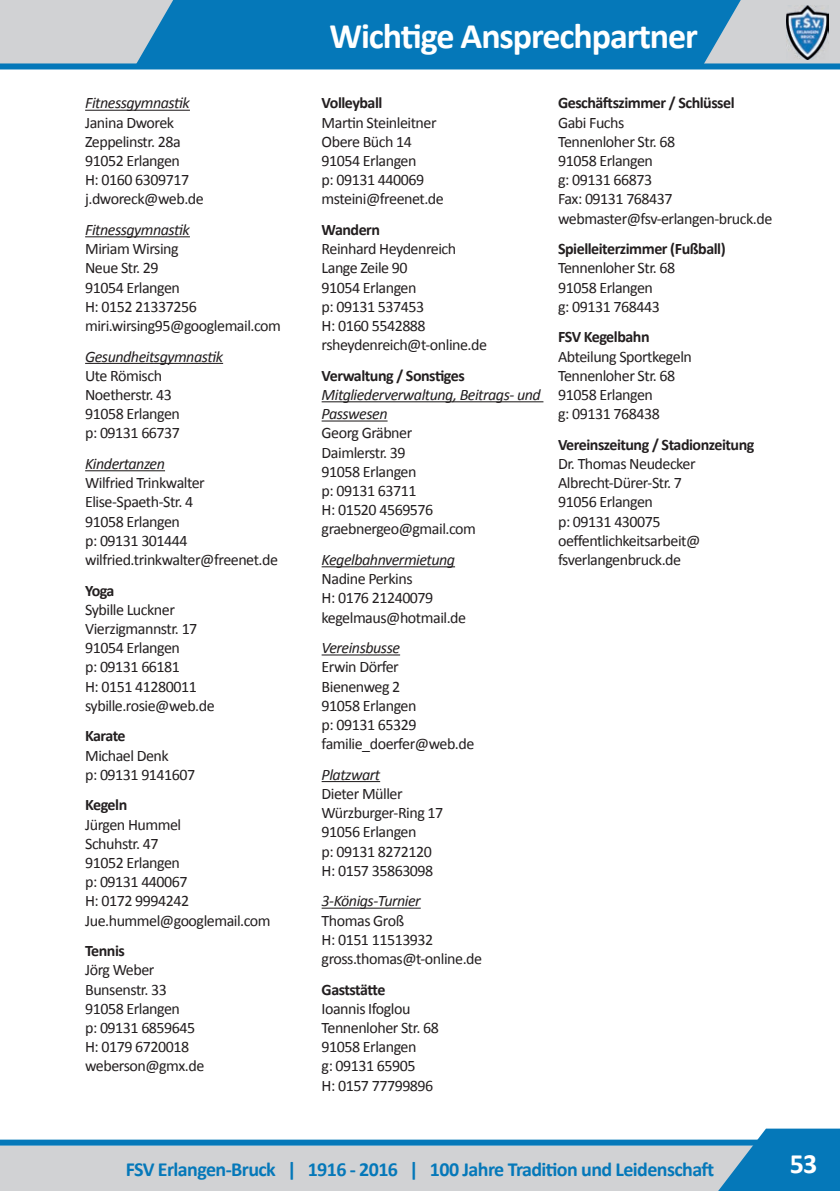
<style>
.page{position:relative;width:840px;height:1191px;background:#fff}
.page>*{position:absolute;margin:0;border:0;box-sizing:border-box;transform-origin:0 0}
.t1{font:700 36px "Calibri";letter-spacing:-.03em;color:#fff}
.t2{font:700 28px "Calibri";color:#fff}
.t3{font:700 20px "Calibri";letter-spacing:-.03em;color:#0578b9}
.t4{font:16px/19.2px "Calibri";letter-spacing:-.03em;color:#231f20}
.t5{font:italic 16px/19.2px "Calibri";letter-spacing:-.03em;color:#231f20}
.t6{font:700 16px "Calibri";letter-spacing:-.03em;color:#231f20}
</style>
<div class="page">
<div style="left:0;top:0;width:839px;height:63px;background:#d1d2d4"></div>
<div style="left:0;top:63px;width:839px;height:6px;background:#0578b9"></div>
<svg style="left:0;top:1128px;width:839px;height:63px"></svg>
<svg style="left:133px;top:0;width:615px;height:64px;background:#147ebb"></svg>
<img style="left:786px;top:6px;width:41px;height:54px">
<hr style="left:85px;top:110px;width:105px;height:1px;background:#231f20">
<hr style="left:85px;top:236px;width:105px;height:1px;background:#231f20">
<hr style="left:85px;top:363px;width:138px;height:1px;background:#231f20">
<hr style="left:85px;top:470px;width:80px;height:1px;background:#231f20">
<hr style="left:321px;top:401px;width:222px;height:1px;background:#231f20">
<hr style="left:321px;top:420px;width:66px;height:1px;background:#231f20">
<hr style="left:321px;top:566px;width:134px;height:1px;background:#231f20">
<hr style="left:321px;top:654px;width:79px;height:1px;background:#231f20">
<hr style="left:321px;top:781px;width:59px;height:1px;background:#231f20">
<hr style="left:321px;top:907px;width:99px;height:1px;background:#231f20">
<p class="t5" style="left:85px;top:93px;width:106px">Fitnessgymnastik</p>
<p class="t4" style="left:85px;top:112px;width:120px">Janina Dworek<br>Zeppelinstr. 28a<br>91052 Erlangen<br>H: 0160 6309717 j.dworeck@web.de</p>
<p class="t5" style="left:85px;top:219px;width:106px">Fitnessgymnastik</p>
<p class="t4" style="left:85px;top:239px;width:197px">Miriam Wirsing<br>Neue Str. 29<br>91054 Erlangen<br>H: 0152 21337256 miri.wirsing95@googlemail.com</p>
<p class="t5" style="left:85px;top:346px;width:139px">Gesundheitsgymnastik</p>
<p class="t4" style="left:85px;top:365px;width:96px">Ute Römisch<br>Noetherstr. 43<br>91058 Erlangen p: 09131 66737</p>
<p class="t5" style="left:85px;top:453px;width:81px">Kindertanzen</p>
<p class="t4" style="left:85px;top:473px;width:194px">Wilfried Trinkwalter<br>Elise-Spaeth-Str. 4<br>91058 Erlangen<br>p: 09131 301444 wilfried.trinkwalter@freenet.de</p>
<p class="t6" style="left:85px;top:579px;width:31px">Yoga</p>
<p class="t4" style="left:85px;top:599px;width:131px">Sybille Luckner<br>Vierzigmannstr. 17<br>91054 Erlangen<br>p: 09131 66181<br>H: 0151 41280011 sybille.rosie@web.de</p>
<p class="t6" style="left:85px;top:724px;width:42px">Karate</p>
<p class="t4" style="left:85px;top:745px;width:112px">Michael Denk<br>p: 09131 9141607</p>
<p class="t6" style="left:85px;top:793px;width:44px">Kegeln</p>
<p class="t4" style="left:85px;top:814px;width:187px">Jürgen Hummel<br>Schuhstr. 47<br>91052 Erlangen<br>p: 09131 440067<br>H: 0172 9994242<br>Jue.hummel@googlemail.com</p>
<p class="t6" style="left:85px;top:939px;width:41px">Tennis</p>
<p class="t4" style="left:85px;top:960px;width:121px">Jörg Weber<br>Bunsenstr. 33<br>91058 Erlangen<br>p: 09131 6859645<br>H: 0179 6720018 weberson@gmx.de</p>
<h1 class="t1" style="left:329px;top:10px;width:370px">Wichtige Ansprechpartner</h1>
<p class="t6" style="left:321px;top:92px;width:62px">Volleyball</p>
<p class="t4" style="left:321px;top:112px;width:124px">Martin Steinleitner<br>Obere Büch 14<br>91054 Erlangen<br>p: 09131 440069 msteini@freenet.de</p>
<p class="t6" style="left:321px;top:218px;width:60px">Wandern</p>
<p class="t4" style="left:321px;top:239px;width:167px">Reinhard Heydenreich<br>Lange Zeile 90<br>91054 Erlangen<br>p: 09131 537453<br>H: 0160 5542888 rsheydenreich@t-online.de</p>
<p class="t6" style="left:321px;top:364px;width:145px">Verwaltung / Sonstiges</p>
<p class="t5" style="left:321px;top:384px;width:220px">Mitgliederverwaltung, Beitrags- und<br>Passwesen</p>
<p class="t4" style="left:321px;top:423px;width:156px">Georg Gräbner<br>Daimlerstr. 39<br>91058 Erlangen<br>p: 09131 63711<br>H: 01520 4569576 graebnergeo@gmail.com</p>
<p class="t5" style="left:321px;top:549px;width:135px">Kegelbahnvermietung</p>
<p class="t4" style="left:321px;top:569px;width:146px">Nadine Perkins<br>H: 0176 21240079 kegelmaus@hotmail.de</p>
<p class="t5" style="left:321px;top:637px;width:80px">Vereinsbusse</p>
<p class="t4" style="left:321px;top:657px;width:154px">Erwin Dörfer<br>Bienenweg 2<br>91058 Erlangen<br>p: 09131 65329 familie_doerfer@web.de</p>
<p class="t5" style="left:321px;top:764px;width:60px">Platzwart</p>
<p class="t4" style="left:321px;top:783px;width:123px">Dieter Müller<br>Würzburger-Ring 17<br>91056 Erlangen<br>p: 09131 8272120<br>H: 0157 35863098</p>
<p class="t5" style="left:321px;top:890px;width:101px">3-Königs-Turnier</p>
<p class="t4" style="left:321px;top:910px;width:162px">Thomas Groß<br>H: 0151 11513932 gross.thomas@t-online.de</p>
<p class="t6" style="left:321px;top:978px;width:65px">Gaststätte</p>
<p class="t4" style="left:321px;top:998px;width:119px">Ioannis Ifoglou<br>Tennenloher Str. 68<br>91058 Erlangen<br>g: 09131 65905<br>H: 0157 77799896</p>
<p class="t6" style="left:557px;top:92px;width:178px">Geschäftszimmer / Schlüssel</p>
<p class="t4" style="left:557px;top:112px;width:216px">Gabi Fuchs<br>Tennenloher Str. 68<br>91058 Erlangen<br>g: 09131 66873<br>Fax: 09131 768437 webmaster@fsv-erlangen-bruck.de</p>
<p class="t6" style="left:557px;top:238px;width:169px">Spielleiterzimmer (Fußball)</p>
<p class="t4" style="left:557px;top:258px;width:119px">Tennenloher Str. 68<br>91058 Erlangen<br>g: 09131 768443</p>
<p class="t6" style="left:557px;top:326px;width:93px">FSV Kegelbahn</p>
<p class="t4" style="left:557px;top:346px;width:135px">Abteilung Sportkegeln<br>Tennenloher Str. 68<br>91058 Erlangen<br>g: 09131 768438</p>
<p class="t6" style="left:557px;top:433px;width:198px">Vereinszeitung / Stadionzeitung</p>
<p class="t4" style="left:557px;top:453px;width:144px">Dr. Thomas Neudecker<br>Albrecht-Dürer-Str. 7<br>91056 Erlangen<br>p: 09131 430075 oeffentlichkeitsarbeit@ fsverlangenbruck.de</p>
<p class="t3" style="left:126px;top:1155px;width:589px">FSV Erlangen-Bruck | 1916 - 2016 | 100 Jahre Tradition und Leidenschaft</p>
<h2 class="t2" style="left:789px;top:1144px;width:29px">53</h2>
</div>
